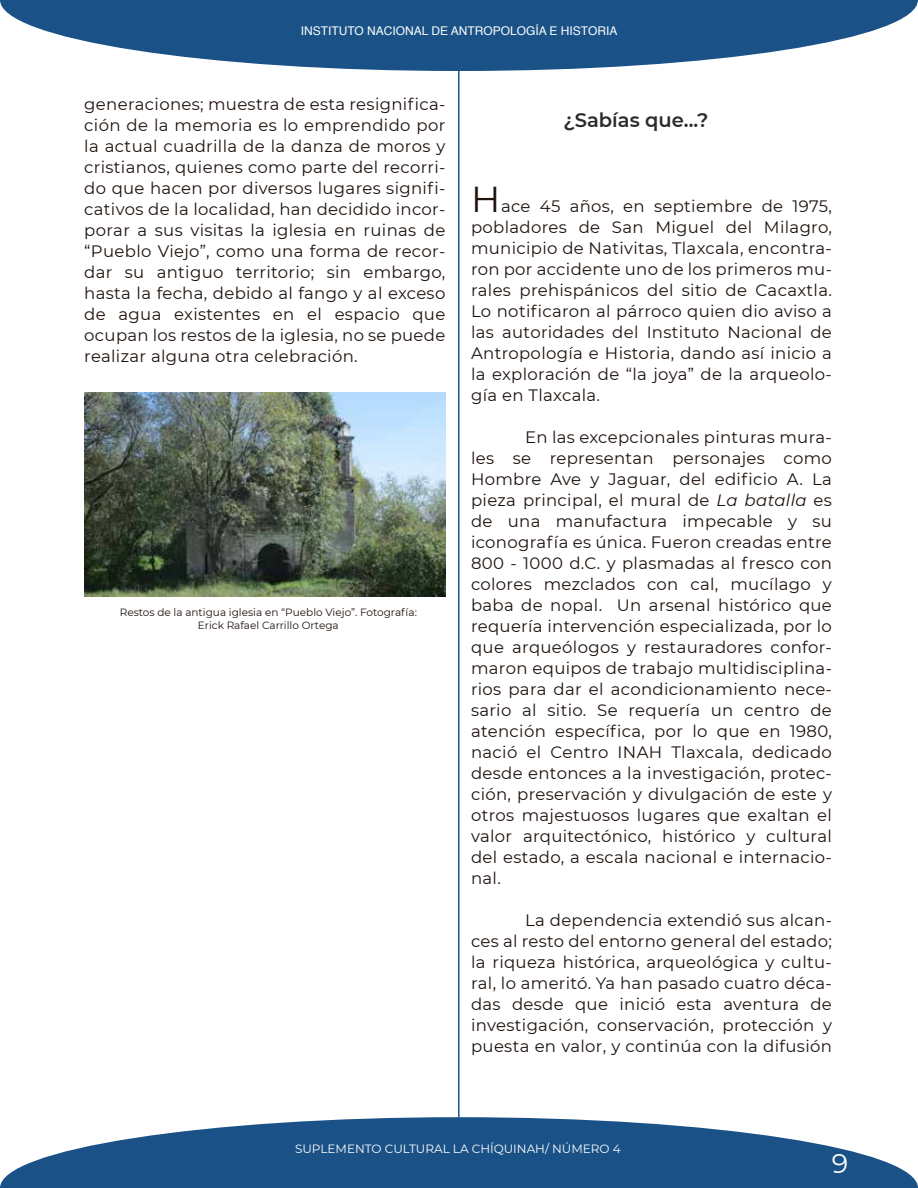
<style>
.page{position:relative;width:918px;height:1188px;background:#fff}
.page>*{position:absolute;margin:0;border:0;box-sizing:border-box;transform-origin:0 0}
.t1{font:27px "Montserrat";color:#fdfefd}
.t2{font:600 19.5px "Montserrat";color:#2b2b2b}
.t3{font:16.5px/21px "Montserrat";letter-spacing:.02em;color:#1e120d;text-align:justify}
.t4{font:12px "Helvetica";color:#fafcfb}
.t5{font:12px "Montserrat";color:#fdfefe}
.t6{font:10.5px/13.5px "Montserrat";color:#1e120d;text-align:center}
.s1{font-size:36px}
.s2{font-style:italic}
</style>
<div class="page">
<hr style="left:458px;top:71px;width:2px;height:1046px;background:#003f7b">
<svg style="left:0;top:1117px;width:918px;height:71px;fill:#1a5288"></svg>
<svg style="left:0;top:0;width:918px;height:71px;fill:#1a5288"></svg>
<img style="left:85px;top:393px;width:361px;height:203px">
<p class="t4" style="left:301px;top:22px;width:318px">INSTITUTO NACIONAL DE ANTROPOLOGÍA E HISTORIA</p>
<p class="t3" style="left:84px;top:93px;width:363px">generaciones; muestra de esta resignifica&shy;ción de la memoria es lo emprendido por la actual cuadrilla de la danza de moros y cristianos, quienes como parte del recorri&shy;do que hacen por diversos lugares signifi&shy;cativos de la localidad, han decidido incor&shy;porar a sus visitas la iglesia en ruinas de “Pueblo Viejo”, como una forma de recor&shy;dar su antiguo territorio; sin embargo, hasta la fecha, debido al fango y al exceso de agua existentes en el espacio que ocupan los restos de la iglesia, no se puede realizar alguna otra celebración.</p>
<p class="t6" style="left:120px;top:605px;width:299px">Restos de la antigua iglesia en “Pueblo Viejo”. Fotografía:<br>Erick Rafael Carrillo Ortega</p>
<p class="t2" style="left:563px;top:106px;width:147px">¿Sabías que...?</p>
<p class="t3" style="left:471px;top:195px;width:362px"><span class="s1">H</span>ace 45 años, en septiembre de 1975, pobladores de San Miguel del Milagro, municipio de Nativitas, Tlaxcala, encontra&shy;ron por accidente uno de los primeros mu&shy;rales prehispánicos del sitio de Cacaxtla.<br>Lo notificaron al párroco quien dio aviso a las autoridades del Instituto Nacional de Antropología e Historia, dando así inicio a la exploración de “la joya” de la arqueolo&shy;gía en Tlaxcala.</p>
<p class="t3" style="left:471px;top:426px;width:362px;text-indent:54px">En las excepcionales pinturas mura&shy;les se representan personajes como Hombre Ave y Jaguar, del edificio A. La pieza principal, el mural de <span class="s2">La batalla</span> es de una manufactura impecable y su iconografía es única. Fueron creadas entre 800 - 1000 d.C. y plasmadas al fresco con colores mezclados con cal, mucílago y baba de nopal. Un arsenal histórico que requería intervención especializada, por lo que arqueólogos y restauradores confor&shy;maron equipos de trabajo multidisciplina&shy;rios para dar el acondicionamiento nece&shy;sario al sitio. Se requería un centro de atención específica, por lo que en 1980, nació el Centro INAH Tlaxcala, dedicado desde entonces a la investigación, protec&shy;ción, preservación y divulgación de este y otros majestuosos lugares que exaltan el valor arquitectónico, histórico y cultural del estado, a escala nacional e internacio&shy;nal.</p>
<p class="t3" style="left:471px;top:909px;width:362px;text-indent:54px">La dependencia extendió sus alcan&shy;ces al resto del entorno general del estado; la riqueza histórica, arqueológica y cultu&shy;ral, lo ameritó. Ya han pasado cuatro déca&shy;das desde que inició esta aventura de investigación, conservación, protección y puesta en valor, y continúa con la difusión</p>
<p class="t5" style="left:295px;top:1140px;width:327px">SUPLEMENTO CULTURAL LA CHÍQUINAH/ NÚMERO 4</p>
<h1 class="t1" style="left:832px;top:1145px;width:18px">9</h1>
</div>
